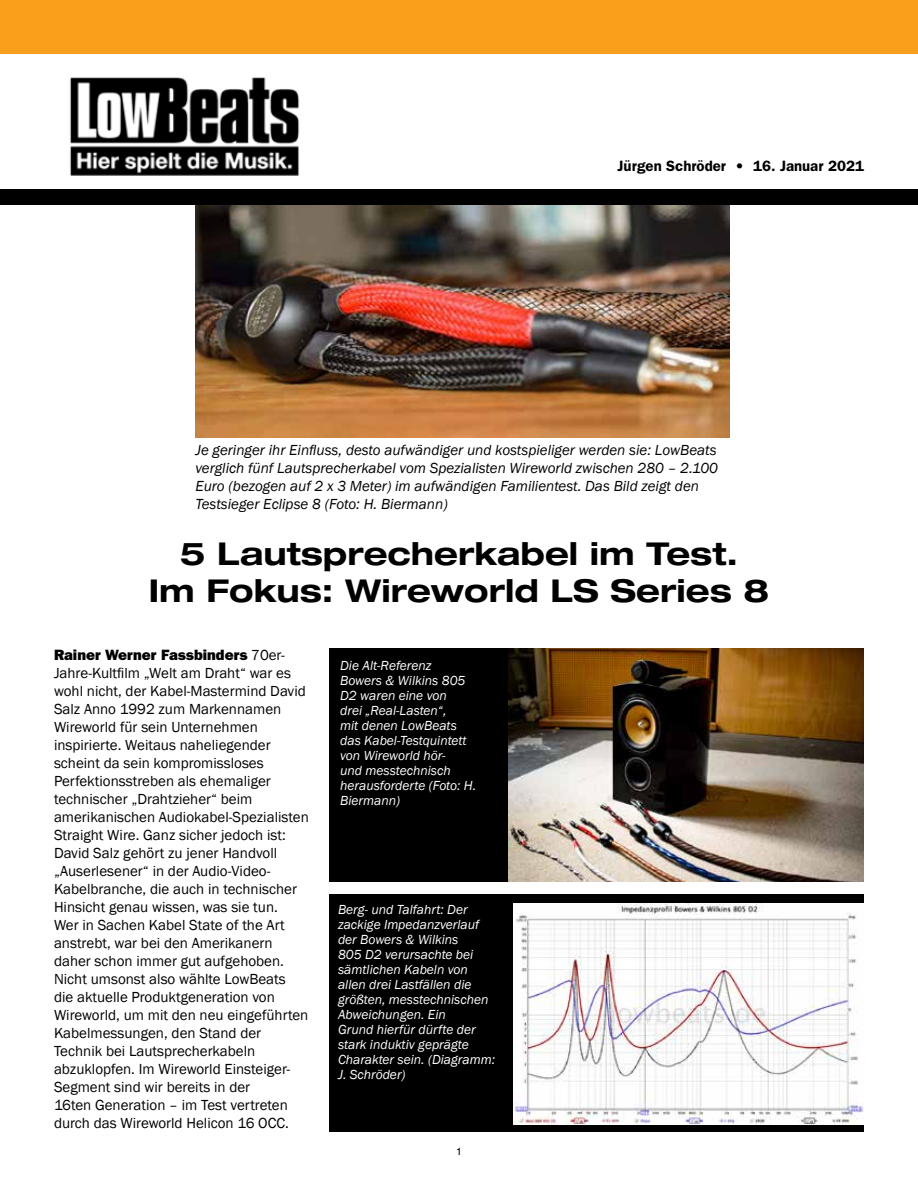
<style>
.page{position:relative;width:918px;height:1188px;background:#fff}
.page>*{position:absolute;margin:0;border:0;box-sizing:border-box;transform-origin:0 0}
.t1{font:700 expanded 31.5px/37.5px "Helvetica Neue";color:#000;text-align:center}
.t2{font:15px/18px "Franklin Gothic";color:#000}
.t3{font:italic 15px/18px "Franklin Gothic";color:#000}
.t4{font:600 15px "Franklin Gothic";color:#000}
.t5{font:italic 13.5px/15px "Franklin Gothic";color:#fff}
.t6{font:10.5px "Helvetica";color:#000}
.s1{font-weight:800}
</style>
<div class="page">
<img style="left:195px;top:205px;width:535px;height:232px">
<img style="left:70px;top:77px;width:229px;height:99px">
<div style="left:0;top:0;width:918px;height:54px;background:#f99f1c"></div>
<div style="left:0;top:189px;width:918px;height:16px;background:#000"></div>
<div style="left:329px;top:648px;width:535px;height:234px;background:#000"></div>
<img style="left:509px;top:648px;width:355px;height:234px">
<div style="left:329px;top:894px;width:535px;height:238px;background:#000"></div>
<img style="left:513px;top:904px;width:351px;height:221px">
<p class="t4" style="left:618px;top:157px;width:248px">Jürgen Schröder • 16. Januar 2021</p>
<p class="t3" style="left:195px;top:442px;width:524px">Je geringer ihr Einfluss, desto aufwändiger und kostspieliger werden sie: LowBeats verglich fünf Lautsprecherkabel vom Spezialisten Wireworld zwischen 280 – 2.100<br>Euro (bezogen auf 2 x 3 Meter) im aufwändigen Familientest. Das Bild zeigt den Testsieger Eclipse 8 (Foto: H. Biermann)</p>
<h1 class="t1" style="left:149px;top:534px;width:622px">5 Lautsprecherkabel im Test.<br>Im Fokus: Wireworld LS Series 8</h1>
<p class="t2" style="left:54px;top:646px;width:256px"><span class="s1">Rainer Werner Fassbinders</span> 70er-Jahre-Kultfilm „Welt am Draht“ war es wohl nicht, der Kabel-Mastermind David Salz Anno 1992 zum Markennamen Wireworld für sein Unternehmen inspirierte. Weitaus naheliegender scheint da sein kompromissloses Perfektionsstreben als ehemaliger technischer „Drahtzieher“ beim amerikanischen Audiokabel-Spezialisten Straight Wire. Ganz sicher jedoch ist:<br>David Salz gehört zu jener Handvoll „Auserlesener“ in der Audio-Video-Kabelbranche, die auch in technischer Hinsicht genau wissen, was sie tun.<br>Wer in Sachen Kabel State of the Art anstrebt, war bei den Amerikanern daher schon immer gut aufgehoben.<br>Nicht umsonst also wählte LowBeats die aktuelle Produktgeneration von Wireworld, um mit den neu eingeführten Kabelmessungen, den Stand der Technik bei Lautsprecherkabeln abzuklopfen. Im Wireworld Einsteiger-Segment sind wir bereits in der<br>16ten Generation – im Test vertreten durch das Wireworld Helicon 16 OCC.</p>
<p class="t5" style="left:340px;top:659px;width:137px">Die Alt-Referenz<br>Bowers &amp; Wilkins 805<br>D2 waren eine von<br>drei „Real-Lasten“,<br>mit denen LowBeats das Kabel-Testquintett von Wireworld hör-<br>und messtechnisch herausforderte (Foto: H.<br>Biermann)</p>
<p class="t5" style="left:338px;top:903px;width:159px">Berg- und Talfahrt: Der zackige Impedanzverlauf der Bowers &amp; Wilkins<br>805 D2 verursachte bei sämtlichen Kabeln von allen drei Lastfällen die größten, messtechnischen<br>Abweichungen. Ein<br>Grund hierfür dürfte der stark induktiv geprägte<br>Charakter sein. (Diagramm:<br>J. Schröder)</p>
<p class="t6" style="left:456px;top:1143px;width:7px">1</p>
</div>
